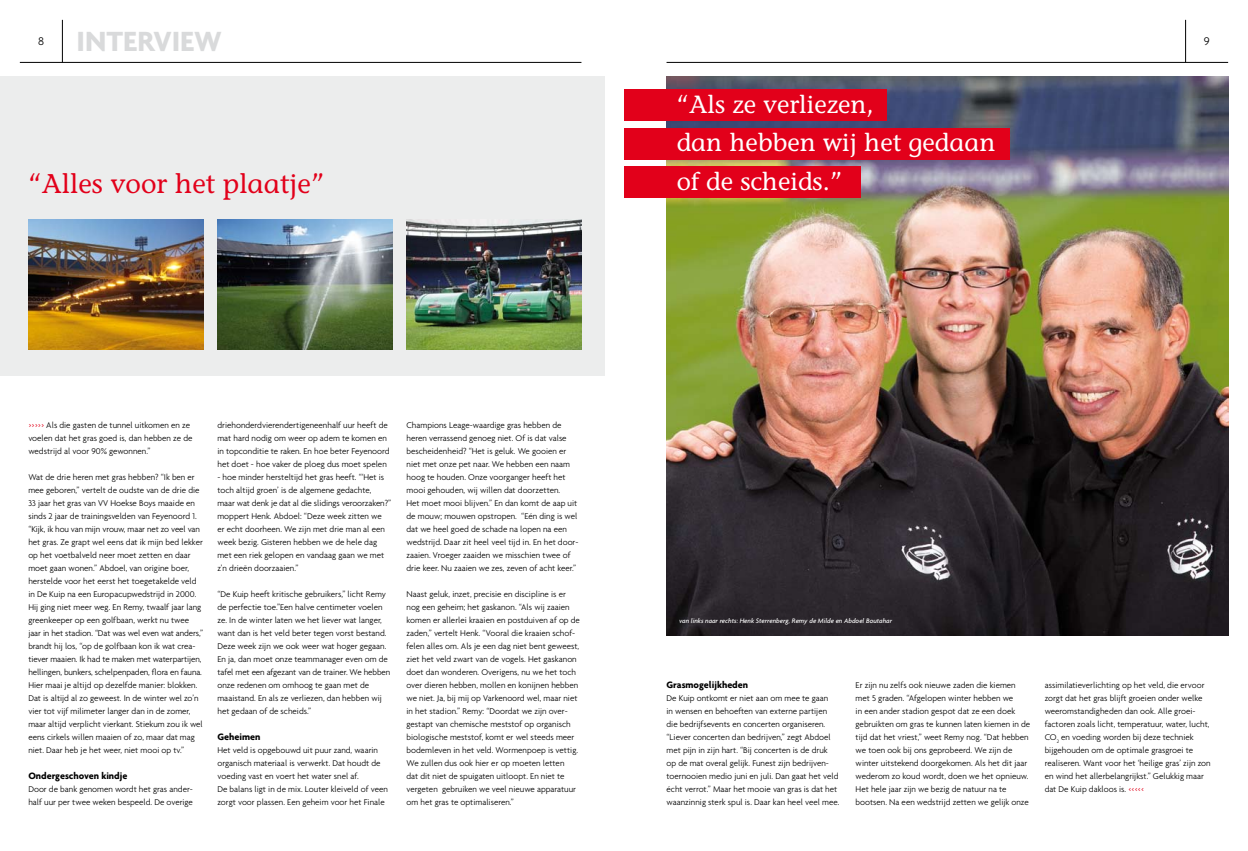
<style>
.page{position:relative;width:1248px;height:851px;background:#fff}
.page>*{position:absolute;margin:0;border:0;box-sizing:border-box;transform-origin:0 0}
.t1{font:700 30px "Agenda";color:#d9dadb}
.t2{font:27px "Stone Informal";color:#e2001a}
.t3{font:24.8px/38.4px "Stone Informal";color:#fff}
.t4{font:300 12px "Agenda";color:#000}
.t5{font:700 10px "Agenda";color:#000}
.t6{font:300 9px/13px "Agenda";color:#000}
.t7{font:italic 500 7px "Agenda";color:#fff}
.s1{color:#e2001a}
</style>
<div class="page">
<div style="left:0;top:77px;width:604px;height:299px;background:#eceded"></div>
<img style="left:666px;top:77px;width:561px;height:559px">
<div style="left:624px;top:89px;width:262px;height:32px;background:#e2001a"></div>
<div style="left:624px;top:128px;width:385px;height:31px;background:#e2001a"></div>
<div style="left:624px;top:166px;width:236px;height:32px;background:#e2001a"></div>
<img style="left:28px;top:220px;width:175px;height:130px">
<img style="left:217px;top:220px;width:175px;height:130px">
<img style="left:406px;top:220px;width:175px;height:130px">
<hr style="left:20px;top:62px;width:561px;height:1px;background:#000">
<hr style="left:62px;top:20px;width:1px;height:42px;background:#000">
<hr style="left:666px;top:62px;width:561px;height:1px;background:#000">
<hr style="left:1185px;top:20px;width:1px;height:42px;background:#000">
<h1 class="t1" style="left:77px;top:23px;width:16px">INTERVIE</h1>
<h1 class="t1" style="left:194px;top:23px;width:29px">W</h1>
<h3 class="t4" style="left:38px;top:34px;width:7px">8</h3>
<h3 class="t4" style="left:1203px;top:34px;width:7px">9</h3>
<h2 class="t2" style="left:28px;top:167px;width:297px">“Alles voor het plaatje”</h2>
<h3 class="t3" style="left:676px;top:85px;width:320px">“Als ze verliezen,<br>dan hebben wij het gedaan of de scheids.”</h3>
<p class="t6" style="left:28px;top:418px;width:166px"><span class="s1">&gt;&gt;&gt;&gt;&gt;</span> Als die gasten de tunnel uitkomen en ze voelen dat het gras goed is, dan hebben ze de wedstrijd al voor 90% gewonnen.”</p>
<p class="t6" style="left:28px;top:470px;width:176px">Wat de drie heren met gras hebben? “Ik ben er mee geboren,” vertelt de oudste van de drie die 33 jaar het gras van VV Hoekse Boys maaide en sinds 2 jaar de trainingsvelden van Feyenoord 1. “Kijk, ik hou van mijn vrouw, maar net zo veel van het gras. Ze grapt wel eens dat ik mijn bed lekker op het voetbalveld neer moet zetten en daar moet gaan wonen.” Abdoel, van origine boer, herstelde voor het eerst het toegetakelde veld in De Kuip na een Europacupwedstrijd in 2000.<br>Hij ging niet meer weg. En Remy, twaalf jaar lang greenkeeper op een golfbaan, werkt nu twee jaar in het stadion. “Dat was wel even wat anders,” brandt hij los, “op de golfbaan kon ik wat crea&shy;tiever maaien. Ik had te maken met waterpartijen, hellingen, bunkers, schelpenpaden, flora en fauna.<br>Hier maai je altijd op dezelfde manier: blokken.<br>Dat is altijd al zo geweest. In de winter wel zo’n vier tot vijf milimeter langer dan in de zomer, maar altijd verplicht vierkant. Stiekum zou ik wel eens cirkels willen maaien of zo, maar dat mag niet. Daar heb je het weer, niet mooi op tv.”</p>
<p class="t5" style="left:28px;top:769px;width:100px">Ondergeschoven kindje</p>
<p class="t6" style="left:28px;top:782px;width:166px">Door de bank genomen wordt het gras ander&shy;half uur per twee weken bespeeld. De overige</p>
<p class="t6" style="left:217px;top:418px;width:174px">driehonderdvierendertigeneenhalf uur heeft de mat hard nodig om weer op adem te komen en in topconditie te raken. En hoe beter Feyenoord het doet - hoe vaker de ploeg dus moet spelen</p>
<p class="t6" style="left:217px;top:470px;width:175px">- hoe minder hersteltijd het gras heeft. “‘Het is toch altijd groen’ is de algemene gedachte, maar wat denk je dat al die slidings veroorzaken?” moppert Henk. Abdoel: “Deze week zitten we<br>er echt doorheen. We zijn met drie man al een week bezig. Gisteren hebben we de hele dag met een riek gelopen en vandaag gaan we met z’n drieën doorzaaien.”</p>
<p class="t6" style="left:217px;top:587px;width:174px">“De Kuip heeft kritische gebruikers,” licht Remy de perfectie toe.”Een halve centimeter voelen ze. In de winter laten we het liever wat langer, want dan is het veld beter tegen vorst bestand.<br>Deze week zijn we ook weer wat hoger gegaan.<br>En ja, dan moet onze teammanager even om de tafel met een afgezant van de trainer. We hebben onze redenen om omhoog te gaan met de maaistand. En als ze verliezen, dan hebben wij het gedaan of de scheids.”</p>
<p class="t5" style="left:217px;top:730px;width:44px">Geheimen</p>
<p class="t6" style="left:217px;top:743px;width:172px">Het veld is opgebouwd uit puur zand, waarin organisch materiaal is verwerkt. Dat houdt de voeding vast en voert het water snel af.<br>De balans ligt in de mix. Louter kleiveld of veen zorgt voor plassen. Een geheim voor het Finale</p>
<p class="t6" style="left:406px;top:418px;width:173px">Champions Leage-waardige gras hebben de heren verrassend genoeg niet. Of is dat valse bescheidenheid? “Het is geluk. We gooien er niet met onze pet naar. We hebben een naam hoog te houden. Onze voorganger heeft het mooi gehouden, wij willen dat doorzetten.<br>Het moet mooi blijven.” En dan komt de aap uit de mouw; mouwen opstropen. “Eén ding is wel dat we heel goed de schade na lopen na een wedstrijd. Daar zit heel veel tijd in. En het door&shy;zaaien. Vroeger zaaiden we misschien twee of drie keer. Nu zaaien we zes, zeven of acht keer.”</p>
<p class="t6" style="left:406px;top:587px;width:175px">Naast geluk, inzet, precisie en discipline is er nog een geheim; het gaskanon. “Als wij zaaien komen er allerlei kraaien en postduiven af op de zaden,” vertelt Henk. “Vooral die kraaien schof&shy;felen alles om. Als je een dag niet bent geweest, ziet het veld zwart van de vogels. Het gaskanon doet dan wonderen. Overigens, nu we het toch over dieren hebben, mollen en konijnen hebben we niet. Ja, bij mij op Varkenoord wel, maar niet in het stadion.” Remy: “Doordat we zijn over&shy;gestapt van chemische meststof op organisch biologische meststof, komt er wel steeds meer bodemleven in het veld. Wormenpoep is vettig.<br>We zullen dus ook hier er op moeten letten<br>dat dit niet de spuigaten uitloopt. En niet te vergeten gebruiken we veel nieuwe apparatuur om het gras te optimaliseren.”</p>
<p class="t7" style="left:679px;top:616px;width:214px">van links naar rechts: Henk Sterrenberg, Remy de Milde en Abdoel Boutahar</p>
<p class="t5" style="left:666px;top:678px;width:83px">Grasmogelijkheden</p>
<p class="t6" style="left:666px;top:691px;width:174px">De Kuip ontkomt er niet aan om mee te gaan<br>in wensen en behoeften van externe partijen die bedrijfsevents en concerten organiseren. “Liever concerten dan bedrijven,” zegt Abdoel met pijn in zijn hart. “Bij concerten is de druk op de mat overal gelijk. Funest zijn bedrijven&shy;toernooien medio juni en juli. Dan gaat het veld écht verrot.” Maar het mooie van gras is dat het waanzinnig sterk spul is. Daar kan heel veel mee.</p>
<p class="t6" style="left:855px;top:678px;width:176px">Er zijn nu zelfs ook nieuwe zaden die kiemen met 5 graden. “Afgelopen winter hebben we<br>in een ander stadion gespot dat ze een doek gebruikten om gras te kunnen laten kiemen in de tijd dat het vriest,” weet Remy nog. “Dat hebben we toen ook bij ons geprobeerd. We zijn de winter uitstekend doorgekomen. Als het dit jaar wederom zo koud wordt, doen we het opnieuw.<br>Het hele jaar zijn we bezig de natuur na te bootsen. Na een wedstrijd zetten we gelijk onze</p>
<p class="t6" style="left:1044px;top:678px;width:167px">assimilatieverlichting op het veld, die ervoor zorgt dat het gras blijft groeien onder welke weeromstandigheden dan ook. Alle groei&shy;factoren zoals licht, temperatuur, water, lucht, CO<sub>2</sub> en voeding worden bij deze techniek bijgehouden om de optimale grasgroei te realiseren. Want voor het ‘heilige gras’ zijn zon en wind het allerbelangrijkst.” Gelukkig maar dat De Kuip dakloos is. <span class="s1">&lt;&lt;&lt;&lt;&lt;</span></p>
</div>
